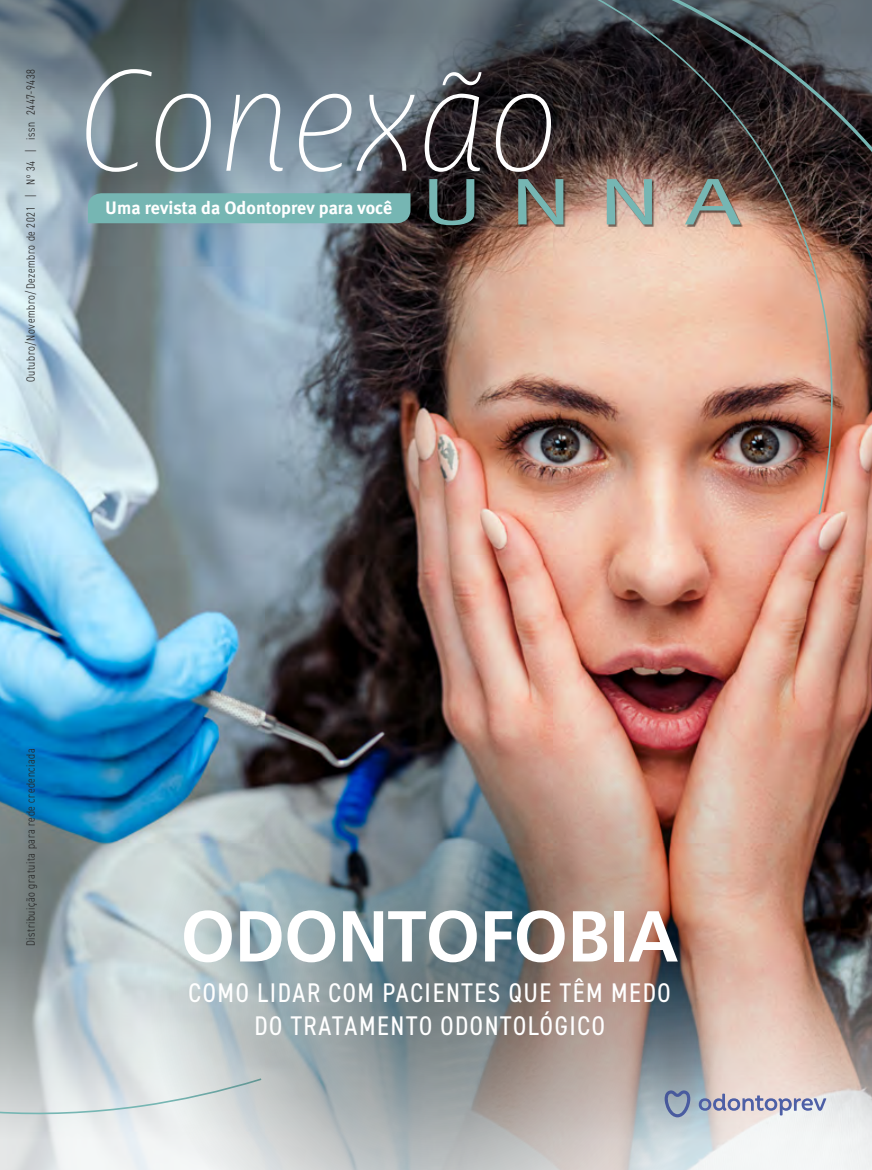
<style>
.page{position:relative;width:872px;height:1170px;background:#fff}
.page>*{position:absolute;margin:0;border:0;box-sizing:border-box;transform-origin:0 0}
.t1{font:700 72px "Frutiger LT Std";letter-spacing:-.01em;color:#fff}
.t2{font:condensed 27px/33px "DIN2014";letter-spacing:.06em;color:#fff;text-align:center}
.t3{font:700 18px "Meta Plus";color:#fff}
.t4{font:300 condensed 12px "DIN2014";letter-spacing:.05em;color:#292929}
</style>
<div class="page">
<svg style="left:724px;top:710px;width:148px;height:459px"></svg>
<svg style="left:0;top:710px;width:836px;height:411px;background:#9da6ab"></svg>
<img style="left:0;top:0;width:872px;height:710px">
<div style="left:88px;top:193px;width:322px;height:30px;background:#76b6b3"></div>
<div style="left:431px;top:181px;width:311px;height:46px;background:#000;opacity:.5"></div>
<svg style="left:429px;top:179px;width:311px;height:46px;background:#837e74"></svg>
<svg style="left:86px;top:69px;width:465px;height:103px;background:#6e777e"></svg>
<svg style="left:724px;top:1093px;width:102px;height:22px;background:#c0bdce"></svg>
<img style="left:148px;top:706px;width:576px;height:463px">
<p class="t4" style="left:23px;top:382px;width:314px;rotate:-90deg">Outubro/Novembro/Dezembro de 2021 | Nº 34 | issn 2447-9438</p>
<h3 class="t3" style="left:105px;top:198px;width:288px">Uma revista da Odontoprev para você</h3>
<p class="t4" style="left:23px;top:946px;width:199px;rotate:-90deg">Distribuição gratuita para rede credenciada</p>
<h1 class="t1" style="left:181px;top:894px;width:499px">ODONTOFOBIA</h1>
<h2 class="t2" style="left:189px;top:975px;width:483px">COMO LIDAR COM PACIENTES QUE TÊM MEDO<br>DO TRATAMENTO ODONTOLÓGICO</h2>
</div>
